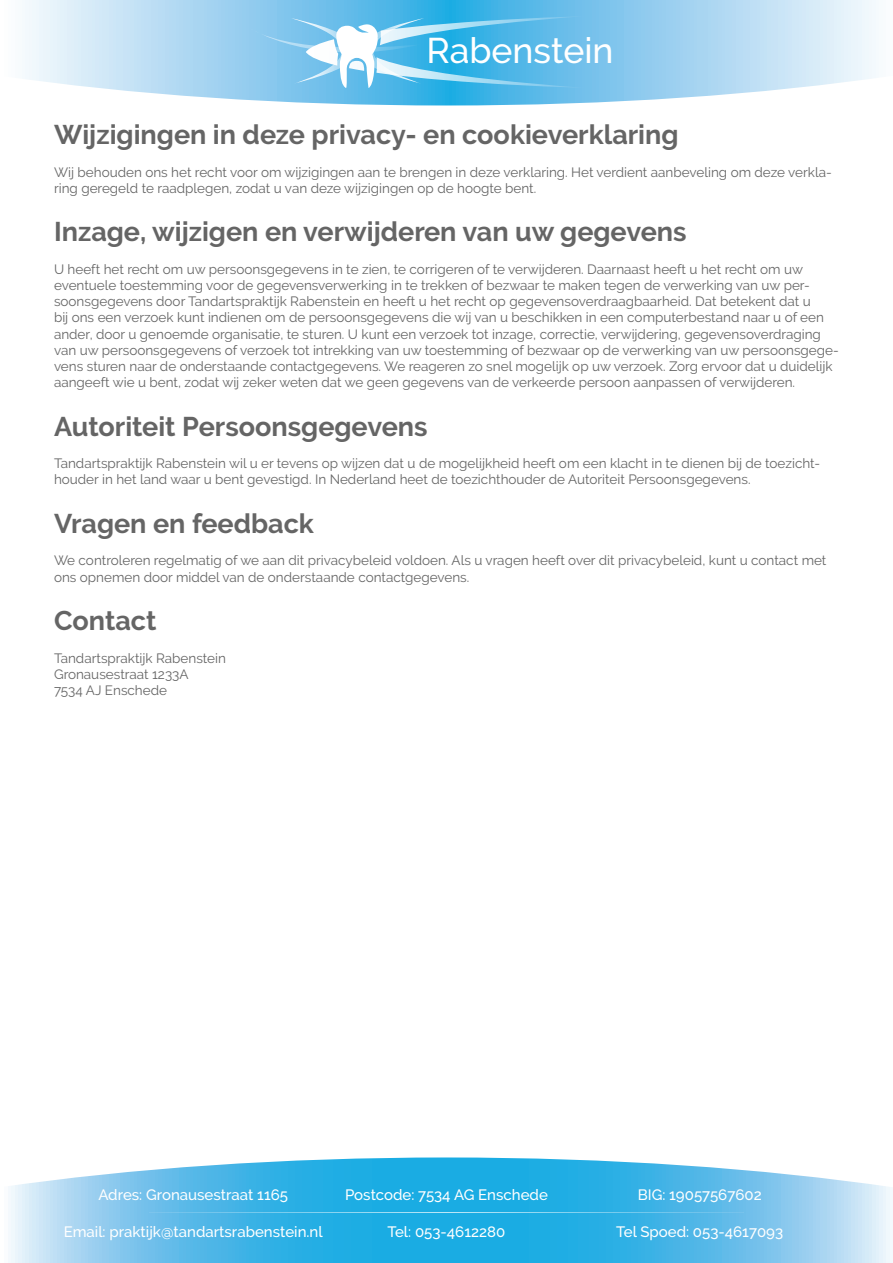
<style>
.page{position:relative;width:893px;height:1263px;background:#fff}
.page>*{position:absolute;margin:0;border:0;box-sizing:border-box;transform-origin:0 0}
.t1{font:500 35.55px "Raleway";color:#fff}
.t2{font:700 27px "Raleway";color:#656565}
.t3{font:500 15px "Raleway";color:#fff}
.t4{font:13.5px/16.2px "Raleway";color:#656565}
</style>
<div class="page">
<svg style="left:8px;top:1157px;width:885px;height:106px;background:#64c1ea"></svg>
<svg style="left:25px;top:0;width:851px;height:105px;background:#b0daf3"></svg>
<svg style="left:250px;top:16px;width:337px;height:73px;background:#73c5ec"></svg>
<svg style="left:149px;top:1212px;width:595px;height:1px"></svg>
<h1 class="t1" style="left:427px;top:30px;width:188px">Rabenstein</h1>
<h2 class="t2" style="left:54px;top:119px;width:626px">Wijzigingen in deze privacy- en cookieverklaring</h2>
<p class="t4" style="left:54px;top:164px;width:779px">Wij behouden ons het recht voor om wijzigingen aan te brengen in deze verklaring. Het verdient aanbeveling om deze verkla&shy;ring geregeld te raadplegen, zodat u van deze wijzigingen op de hoogte bent.</p>
<h2 class="t2" style="left:54px;top:216px;width:634px">Inzage, wijzigen en verwijderen van uw gegevens</h2>
<p class="t4" style="left:54px;top:261px;width:786px">U heeft het recht om uw persoonsgegevens in te zien, te corrigeren of te verwijderen. Daarnaast heeft u het recht om uw eventuele toestemming voor de gegevensverwerking in te trekken of bezwaar te maken tegen de verwerking van uw per&shy;soonsgegevens door Tandartspraktijk Rabenstein en heeft u het recht op gegevensoverdraagbaarheid. Dat betekent dat u<br>bij ons een verzoek kunt indienen om de persoonsgegevens die wij van u beschikken in een computerbestand naar u of een ander, door u genoemde organisatie, te sturen. U kunt een verzoek tot inzage, correctie, verwijdering, gegevensoverdraging van uw persoonsgegevens of verzoek tot intrekking van uw toestemming of bezwaar op de verwerking van uw persoonsgege&shy;vens sturen naar de onderstaande contactgegevens. We reageren zo snel mogelijk op uw verzoek. Zorg ervoor dat u duidelijk aangeeft wie u bent, zodat wij zeker weten dat we geen gegevens van de verkeerde persoon aanpassen of verwijderen.</p>
<h2 class="t2" style="left:54px;top:411px;width:375px">Autoriteit Persoonsgegevens</h2>
<p class="t4" style="left:54px;top:455px;width:768px">Tandartspraktijk Rabenstein wil u er tevens op wijzen dat u de mogelijkheid heeft om een klacht in te dienen bij de toezicht&shy;houder in het land waar u bent gevestigd. In Nederland heet de toezichthouder de Autoriteit Persoonsgegevens.</p>
<h2 class="t2" style="left:54px;top:508px;width:262px">Vragen en feedback</h2>
<p class="t4" style="left:54px;top:552px;width:774px">We controleren regelmatig of we aan dit privacybeleid voldoen. Als u vragen heeft over dit privacybeleid, kunt u contact met ons opnemen door middel van de onderstaande contactgegevens.</p>
<h2 class="t2" style="left:54px;top:605px;width:104px">Contact</h2>
<p class="t4" style="left:54px;top:650px;width:174px">Tandartspraktijk Rabenstein<br>Gronausestraat 1233A<br>7534 AJ Enschede</p>
<p class="t3" style="left:98px;top:1186px;width:191px">Adres: Gronausestraat 1165</p>
<p class="t3" style="left:64px;top:1223px;width:260px">Email: praktijk@tandartsrabenstein.nl</p>
<p class="t3" style="left:345px;top:1186px;width:204px">Postcode: 7534 AG Enschede</p>
<p class="t3" style="left:388px;top:1223px;width:119px">Tel: 053-4612280</p>
<p class="t3" style="left:638px;top:1186px;width:125px">BIG: 19057567602</p>
<p class="t3" style="left:616px;top:1223px;width:168px">Tel Spoed: 053-4617093</p>
</div>
